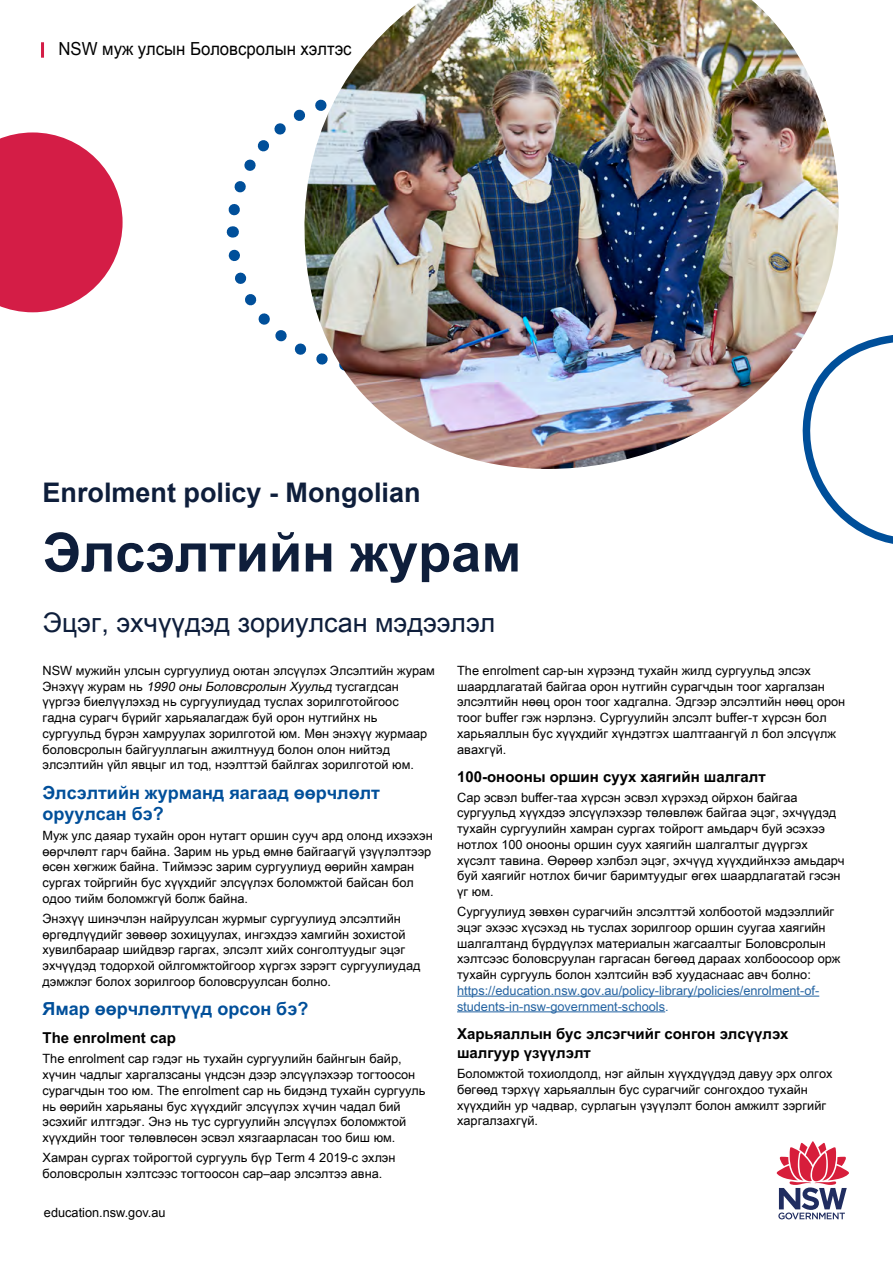
<style>
.page{position:relative;width:893px;height:1263px;background:#fff}
.page>*{position:absolute;margin:0;border:0;box-sizing:border-box;transform-origin:0 0}
.t1{font:700 54px "Arial Unicode MS";color:#0e1e3b}
.t2{font:27px "Arial Unicode MS";color:#0e1e3b}
.t3{font:700 27px "Arial";color:#0e1e3b}
.t4{font:700 18px/21px "Arial Unicode MS";color:#004f9a}
.Line_1{font:18px "Arial Unicode MS";color:#000;scale:.93 1}
.t5{font:700 15px/19.5px "Arial Unicode MS";color:#000}
.t6{font:12.75px/15.8px "Arial Unicode MS";color:#000}
.t7{font:12.75px "Arial";color:#000}
.s1{font-style:italic}
.s2{color:#2564a2}
</style>
<div class="page">
<svg style="left:226px;top:109px;width:77px;height:246px"></svg>
<svg style="left:0;top:132px;width:123px;height:180px"></svg>
<svg style="left:776px;top:1141px;width:73px;height:78px"></svg>
<hr style="left:457px;top:996px;width:362px;height:1px;background:#2564a2">
<hr style="left:457px;top:1011px;width:208px;height:1px;background:#2564a2">
<img style="left:303px;top:0;width:536px;height:469px">
<svg style="left:755px;top:315px;width:138px;height:229px"></svg>
<hr style="left:41px;top:42px;width:3px;height:16px;background:#d41d46">
<p class="Line_1" style="left:59px;top:36px;width:317px">NSW муж улсын Боловсролын хэлтэс</p>
<h2 class="t3" style="left:43px;top:474px;width:380px">Enrolment policy - Mongolian</h2>
<h1 class="t1" style="left:43px;top:513px;width:480px">Элсэлтийн журам</h1>
<h2 class="t2" style="left:43px;top:603px;width:454px">Эцэг, эхчүүдэд зориулсан мэдээлэл</h2>
<p class="t6" style="left:43px;top:662px;width:394px">NSW мужийн улсын сургуулиуд оютан элсүүлэх Элсэлтийн журам Э н эхүү жу р а м н ь <span class="s1">1990 оны Боловсролын Хуульд</span> тус га гд са н үүргээ биелүүлэхэд нь сургуулиудад туслах зорилготойгоос гадна сурагч бүрийг харьяалагдаж буй орон нутгийнх нь сургуульд бүрэн хамруулах зорилготой юм. Мөн энэхүү журмаар боловсролын байгууллагын ажилтнууд болон олон нийтэд элсэлтийн үйл явцыг ил тод, нээлттэй байлгах зорилготой юм.</p>
<h3 class="t4" style="left:43px;top:782px;width:339px">Элсэлтийн журманд яагаад өөрчлөлт оруулсан бэ?</h3>
<p class="t6" style="left:43px;top:827px;width:392px">Муж улс даяар тухайн орон нутагт оршин сууч ард олонд ихээхэн өөрчлөлт гарч байна. Зарим нь урьд өмнө байгаагүй үзүүлэлтээр өсөн хөгжиж байна. Тиймээс зарим сургуулиуд өөрийн хамран сургах тойргийн бус хүүхдийг элсүүлэх боломжтой байсан бол одоо тийм боломжгүй болж байна.</p>
<p class="t6" style="left:43px;top:910px;width:380px">Энэхүү шинэчлэн найруулсан журмыг сургуулиуд элсэлтийн өргөдлүүдийг зөвөөр зохицуулах, ингэхдээ хамгийн зохистой хувилбараар шийдвэр гаргах, элсэлт хийх сонголтуудыг эцэг эхчүүдэд тодорхой ойлгомжтойгоор хүргэх зэрэгт сургуулиудад дэмжлэг болох зорилгоор боловсруулсан болно.</p>
<h3 class="t4" style="left:43px;top:999px;width:267px">Ямар өөрчлөлтүүд орсон бэ?</h3>
<h4 class="t5" style="left:43px;top:1029px;width:135px">The enrolment cap</h4>
<p class="t6" style="left:43px;top:1051px;width:384px">The enrolment cap гэдэг нь тухайн сургуулийн байнгын байр, хүчин чадлыг харгалзсаны үндсэн дээр элсүүлэхээр тогтоосон сурагчдын тоо юм. The enrolment cap нь бидэнд тухайн сургууль нь өөрийн харьяаны бус хүүхдийг элсүүлэх хүчин чадал бий эсэхийг илтгэдэг. Энэ нь тус сургуулийн элсүүлэх боломжтой хүүхдийн тоог төлөвлөсөн эсвэл хязгаарласан тоо биш юм.</p>
<p class="t6" style="left:43px;top:1149px;width:354px">Хамран сургах тойрогтой сургууль бүр Term 4 2019-с эхлэн боловсролын xэлтсээс тогтоосон cap–аар элсэлтээ авна.</p>
<p class="t6" style="left:457px;top:662px;width:390px">The enrolment cap-ын хүрээнд тухайн жилд сургуульд элсэх шаардлагатай байгаа орон нутгийн сурагчдын тоог харгалзан элсэлтийн нөөц орон тоог хадгална. Эдгээр элсэлтийн нөөц орон тоог buffer гэж нэрлэнэ. Сургуулийн элсэлт buffer-т хүрсэн бол харьяаллын бус хүүхдийг хүндэтгэх шалтгаангүй л бол элсүүлж авахгүй.</p>
<h4 class="t5" style="left:457px;top:767px;width:310px">100-онооны оршин суух хаягийн шалгалт</h4>
<p class="t6" style="left:457px;top:789px;width:389px">Cap эсвэл buffer-таа хүрсэн эсвэл хүрэхэд ойрхон байгаа сургуульд хүүхдээ элсүүлэхээр төлөвлөж байгаа эцэг, эхчүүдэд тухайн сургуулийн хамран сургах тойрогт амьдарч буй эсэхээ нотлох 100 онооны оршин суух хаягийн шалгалтыг дүүргэх хүсэлт тавина. Өөрөөр хэлбэл эцэг, эхчүүд хүүхдийнхээ амьдарч буй хаягийг нотлох бичиг баримтуудыг өгөх шаардлагатай гэсэн үг юм.</p>
<p class="t6" style="left:457px;top:903px;width:385px">Сургуулиуд зөвхөн сурагчийн элсэлттэй холбоотой мэдээллийг эцэг эхээс хүсэхэд нь туслах зорилгоор оршин суугаа хаягийн шалгалтанд бүрдүүлэх материалын жагсаалтыг Боловсролын хэлтсээс боловсруулан гаргасан бөгөөд дараах холбоосоор орж тухайн сургууль болон хэлтсийн вэб хуудаснаас авч болно: <span class="s2">https://education.nsw.gov.au/policy-library/policies/enrolment-of&shy;students-in-nsw-government-schools.</span></p>
<h4 class="t5" style="left:457px;top:1024px;width:333px">Харьяаллын бус элсэгчийг сонгон элсүүлэх шалгуур үзүүлэлт</h4>
<p class="t6" style="left:457px;top:1065px;width:377px">Боломжтой тохиолдолд, нэг айлын хүүхдүүдэд давуу эрх олгох бөгөөд тэрхүү харьяаллын бус сурагчийг сонгохдоо тухайн хүүхдийн ур чадвар, сурлагын үзүүлэлт болон амжилт зэргийг харгалзахгүй.</p>
<p class="t7" style="left:44px;top:1204px;width:123px">education.nsw.gov.au</p>
</div>
